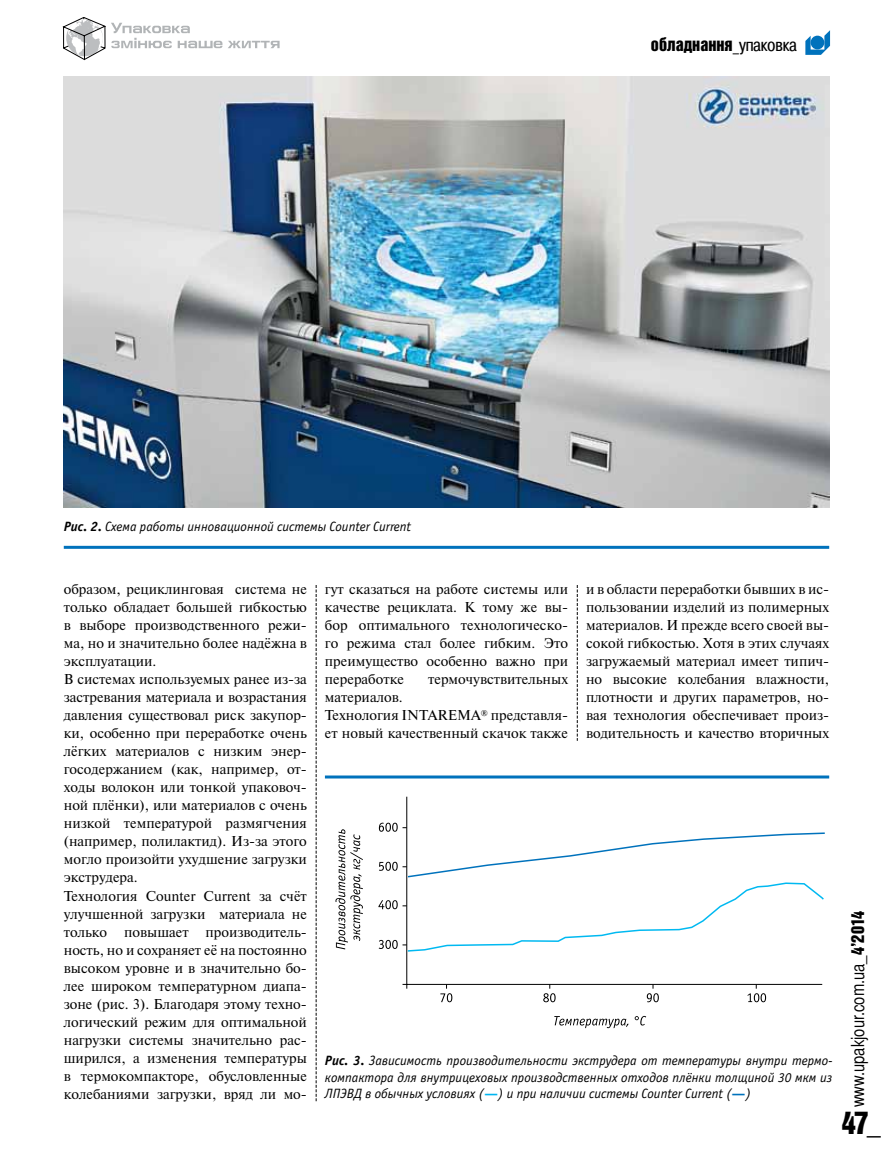
<style>
.page{position:relative;width:893px;height:1170px;background:#fff}
.page>*{position:absolute;margin:0;border:0;box-sizing:border-box;transform-origin:0 0}
.t1{font:31.5px "Bastion Kontrast Alt C";color:#000}
.t2{font:18px "Bastion C";color:#000}
.t3{font:18px "Bastion Kontrast Alt C";color:#000}
.t4{font:14.25px/18px "Newton C";color:#000}
.t5{font:italic 13.5px/16.5px "Officina Sans C";color:#000;text-align:justify}
.s1{font-family:"Pragmatica Cond C"}
.s2{font-weight:700}
.s3{font-weight:700;font-style:normal;color:#00b6f1}
.s4{font-weight:700;font-style:normal;color:#0072bc}
.s5{font-family:"Bastion Kontrast Alt C"}
</style>
<div class="page">
<svg style="left:63px;top:17px;width:159px;height:43px"></svg>
<svg style="left:228px;top:41px;width:52px;height:7px"></svg>
<svg style="left:805px;top:30px;width:25px;height:25px"></svg>
<svg style="left:316px;top:585px;width:1px;height:516px"></svg>
<svg style="left:577px;top:585px;width:1px;height:155px"></svg>
<hr style="left:64px;top:546px;width:765px;height:3px;background:#0072bc">
<img style="left:64px;top:77px;width:765px;height:430px">
<svg style="left:554px;top:1016px;width:75px;height:12px"></svg>
<svg style="left:635px;top:1015px;width:11px;height:10px"></svg>
<svg style="left:335px;top:829px;width:28px;height:120px"></svg>
<hr style="left:407px;top:983px;width:415px;height:1px;background:#000">
<hr style="left:406px;top:796px;width:1px;height:188px;background:#000">
<svg style="left:747px;top:984px;width:19px;height:18px"></svg>
<svg style="left:543px;top:984px;width:13px;height:18px"></svg>
<svg style="left:647px;top:984px;width:12px;height:18px"></svg>
<svg style="left:440px;top:984px;width:12px;height:18px"></svg>
<svg style="left:402px;top:983px;width:5px;height:5px"></svg>
<svg style="left:378px;top:822px;width:447px;height:130px"></svg>
<hr style="left:325px;top:775px;width:504px;height:3px;background:#0072bc">
<p class="t3" style="left:651px;top:36px;width:147px">обладнання<span class="s1">_упаковка</span></p>
<p class="t5" style="left:64px;top:518px;width:349px"><span class="s2">Рис. 2.</span> Схема работы инновационной системы Counter Current</p>
<p class="t4" style="left:64px;top:580px;width:245px">образом, рециклинговая система не только обладает большей гибкостью в выборе производственного режи&shy;ма, но и значительно более надёжна в эксплуатации.<br>В системах используемых ранее из-за застревания материала и возрастания давления существовал риск закупор&shy;ки, особенно при переработке очень лёгких материалов с низким энер&shy;госодержанием (как, например, от&shy;ходы волокон или тонкой упаковоч&shy;ной плёнки), или материалов с очень низкой температурой размягчения (например, полилактид). Из-за этого могло произойти ухудшение загрузки экструдера.<br>Технология Counter Current за счёт улучшенной загрузки материала не только повышает производитель&shy;ность, но и сохраняет её на постоянно высоком уровне и в значительно бо&shy;лее широком температурном диапа&shy;зоне (рис. 3). Благодаря этому техно&shy;логический режим для оптимальной нагрузки системы значительно рас&shy;ширился, а изменения температуры в термокомпакторе, обусловленные колебаниями загрузки, вряд ли мо-</p>
<p class="t4" style="left:325px;top:580px;width:245px;text-align:justify">гут сказаться на работе системы или качестве рециклата. К тому же вы&shy;бор оптимального технологическо&shy;го режима стал более гибким. Это преимущество особенно важно при переработке</p>
<p class="t4" style="left:586px;top:580px;width:245px;text-align:justify">и в области переработки бывших в ис&shy;пользовании изделий из полимерных материалов. И прежде всего своей вы&shy;сокой гибкостью. Хотя в этих случаях загружаемый материал имеет типич&shy;но высокие колебания влажности, плотности и других параметров, но&shy;вая технология обеспечивает произ&shy;водительность и качество вторичных</p>
<p class="t4" style="left:428px;top:670px;width:141px">термочувствительных</p>
<p class="t4" style="left:325px;top:688px;width:245px">материалов.<br>Технология INTAREMA<sup>®</sup> представля&shy;ет новый качественный скачок также</p>
<p class="t5" style="left:325px;top:1052px;width:509px"><span class="s2">Рис. 3.</span> Зависимость производительности экструдера от температуры внутри термо&shy;компактора для внутрицеховых производственных отходов плёнки толщиной 30 мкм из ЛПЭВД в обычных условиях (<span class="s3">—</span>) и при наличии системы Counter Current (<span class="s4">—</span>)</p>
<p class="t2" style="left:847px;top:1107px;width:198px;rotate:-90deg">www.upakjour.com.ua_<span class="s5">4’2014</span></p>
<h1 class="t1" style="left:842px;top:1106px;width:41px">47_</h1>
</div>
